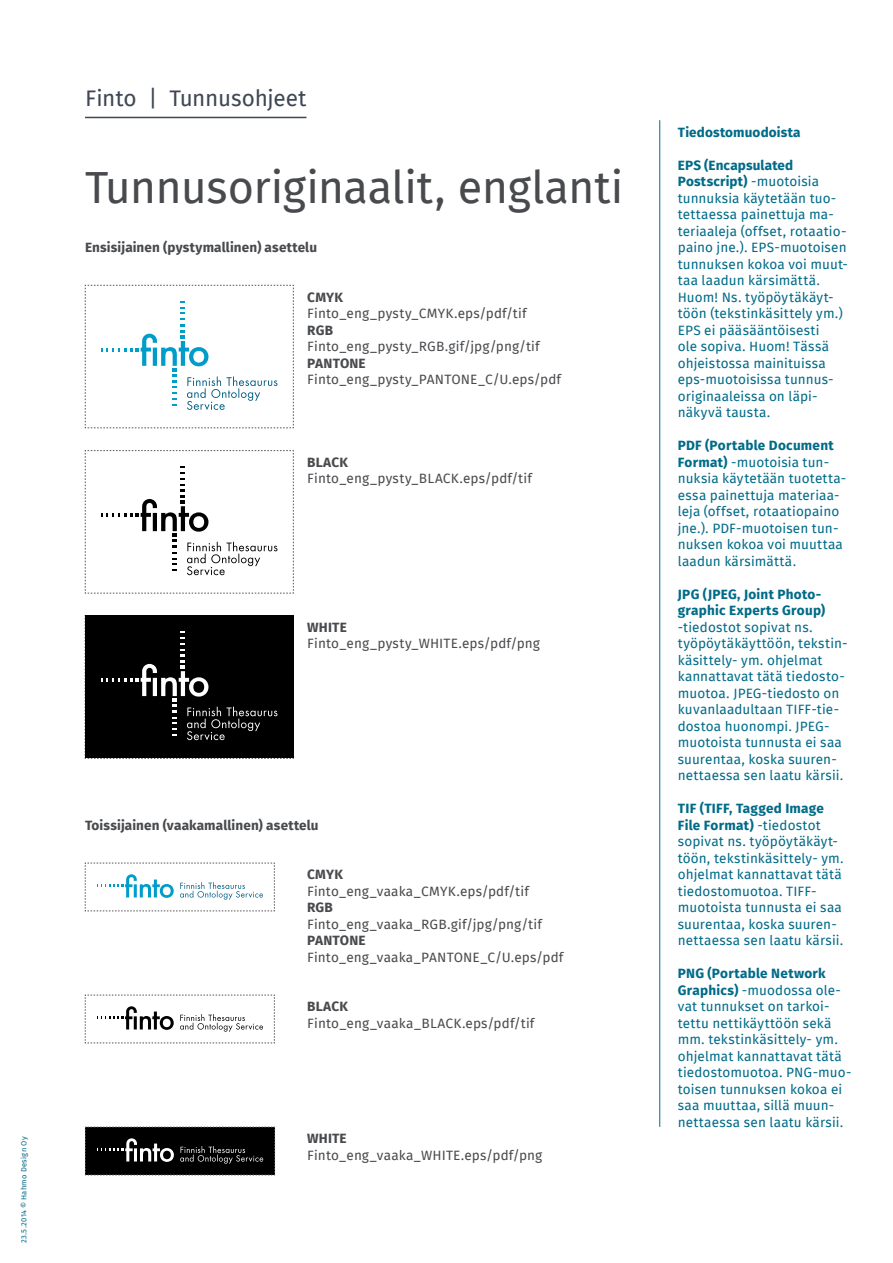
<style>
.page{position:relative;width:893px;height:1263px;background:#fff}
.page>*{position:absolute;margin:0;border:0;box-sizing:border-box;transform-origin:0 0}
.t1{font:45px "Fira Sans";letter-spacing:-.015em;color:#484a4d}
.t2{font:22.5px "Fira Sans";letter-spacing:-.01em;color:#3e4753}
.t3{font:13.5px/16.5px "Fira Sans";letter-spacing:.01em;color:#006b88}
.t4{font:13.5px "Fira Sans";letter-spacing:.01em;color:#484a4d}
.t5{font:700 13.5px "Fira Sans";letter-spacing:.01em;color:#484a4d}
.t6{font:700 13.5px/16.5px "Fira Sans";letter-spacing:.02em;color:#006b88}
.t7{font:7.5px "Fira Sans";letter-spacing:.035em;color:#006b88}
.s1{font-weight:700}
</style>
<div class="page">
<hr style="left:85px;top:117px;width:221px;height:1px;background:#3e4753">
<svg style="left:85px;top:863px;width:190px;height:49px"></svg>
<svg style="left:85px;top:285px;width:209px;height:144px"></svg>
<svg style="left:85px;top:450px;width:209px;height:144px"></svg>
<svg style="left:85px;top:615px;width:209px;height:144px;background:#0d0d0d"></svg>
<svg style="left:85px;top:995px;width:190px;height:49px"></svg>
<svg style="left:85px;top:1127px;width:190px;height:49px;background:#171717"></svg>
<hr style="left:659px;top:120px;width:1px;height:1007px;background:#006b88">
<h2 class="t2" style="left:85px;top:82px;width:223px">Finto | Tunnusohjeet</h2>
<h1 class="t1" style="left:85px;top:156px;width:540px">Tunnusoriginaalit, englanti</h1>
<p class="t5" style="left:85px;top:238px;width:234px">Ensisijainen (pystymallinen) asettelu</p>
<p class="t5" style="left:307px;top:288px;width:37px">CMYK</p>
<p class="t4" style="left:307px;top:304px;width:221px">Finto_eng_pysty_CMYK.eps/pdf/tif</p>
<p class="t5" style="left:307px;top:321px;width:27px">RGB</p>
<p class="t4" style="left:307px;top:337px;width:234px">Finto_eng_pysty_RGB.gif/jpg/png/tif</p>
<p class="t5" style="left:307px;top:354px;width:60px">PANTONE</p>
<p class="t4" style="left:307px;top:370px;width:255px">Finto_eng_pysty_PANTONE_C/U.eps/pdf</p>
<p class="t5" style="left:307px;top:453px;width:42px">BLACK</p>
<p class="t4" style="left:307px;top:469px;width:226px">Finto_eng_pysty_BLACK.eps/pdf/tif</p>
<p class="t5" style="left:307px;top:618px;width:41px">WHITE</p>
<p class="t4" style="left:307px;top:634px;width:234px">Finto_eng_pysty_WHITE.eps/pdf/png</p>
<p class="t7" style="left:19px;top:1243px;width:109px;rotate:-90deg">23.5.2014 © Hahmo Design Oy</p>
<p class="t5" style="left:85px;top:816px;width:235px">Toissijainen (vaakamallinen) asettelu</p>
<p class="t5" style="left:307px;top:865px;width:37px">CMYK</p>
<p class="t4" style="left:307px;top:882px;width:223px">Finto_eng_vaaka_CMYK.eps/pdf/tif</p>
<p class="t5" style="left:307px;top:898px;width:27px">RGB</p>
<p class="t4" style="left:307px;top:915px;width:236px">Finto_eng_vaaka_RGB.gif/jpg/png/tif</p>
<p class="t5" style="left:307px;top:931px;width:60px">PANTONE</p>
<p class="t4" style="left:307px;top:948px;width:258px">Finto_eng_vaaka_PANTONE_C/U.eps/pdf</p>
<p class="t5" style="left:307px;top:997px;width:42px">BLACK</p>
<p class="t4" style="left:307px;top:1014px;width:229px">Finto_eng_vaaka_BLACK.eps/pdf/tif</p>
<p class="t5" style="left:307px;top:1129px;width:41px">WHITE</p>
<p class="t4" style="left:307px;top:1146px;width:237px">Finto_eng_vaaka_WHITE.eps/pdf/png</p>
<p class="t6" style="left:678px;top:125px;width:124px">Tiedostomuodoista</p>
<p class="t3" style="left:678px;top:158px;width:172px"><span class="s1">EPS (Encapsulated<br>Postscript)</span> -muotoisia tunnuksia käytetään tuo&shy;tettaessa painettuja ma&shy;teriaaleja (offset, rotaatio&shy;paino jne.). EPS-muotoisen tunnuksen kokoa voi muut&shy;taa laadun kärsimättä.<br>Huom! Ns. työpöytäkäyt&shy;töön (tekstinkäsittely ym.)<br>EPS ei pääsääntöisesti<br>ole sopiva. Huom! Tässä ohjeistossa mainituissa eps-muotoisissa tunnus&shy;originaaleissa on läpi&shy;näkyvä tausta.</p>
<p class="t3" style="left:678px;top:438px;width:170px"><span class="s1">PDF (Portable Document<br>Format)</span> -muotoisia tun&shy;nuksia käytetään tuotetta&shy;essa painettuja materiaa&shy;leja (offset, rotaatiopaino jne.). PDF-muotoisen tun&shy;nuksen kokoa voi muuttaa laadun kärsimättä.</p>
<p class="t6" style="left:678px;top:587px;width:149px">JPG (JPEG, Joint Photo&shy;graphic Experts Group)</p>
<p class="t3" style="left:678px;top:620px;width:170px">-tiedostot sopivat ns. työpöytäkäyttöön, tekstin&shy;käsittely- ym. ohjelmat kannattavat tätä tiedosto&shy;muotoa. JPEG-tiedosto on kuvanlaadultaan TIFF-tie&shy;dostoa huonompi. JPEG&shy;muotoista tunnusta ei saa suurentaa, koska suuren&shy;nettaessa sen laatu kärsii.</p>
<p class="t3" style="left:678px;top:801px;width:167px"><span class="s1">TIF (TIFF, Tagged Image<br>File Format)</span> -tiedostot sopivat ns. työpöytäkäyt&shy;töön, tekstinkäsittely- ym. ohjelmat kannattavat tätä tiedostomuotoa. TIFF&shy;muotoista tunnusta ei saa suurentaa, koska suuren&shy;nettaessa sen laatu kärsii.</p>
<p class="t3" style="left:678px;top:966px;width:175px"><span class="s1">PNG (Portable Network<br>Graphics)</span> -muodossa ole&shy;vat tunnukset on tarkoi&shy;tettu nettikäyttöön sekä mm. tekstinkäsittely- ym. ohjelmat kannattavat tätä tiedostomuotoa. PNG-muo&shy;toisen tunnuksen kokoa ei saa muuttaa, sillä muun&shy;nettaessa sen laatu kärsii.</p>
</div>
